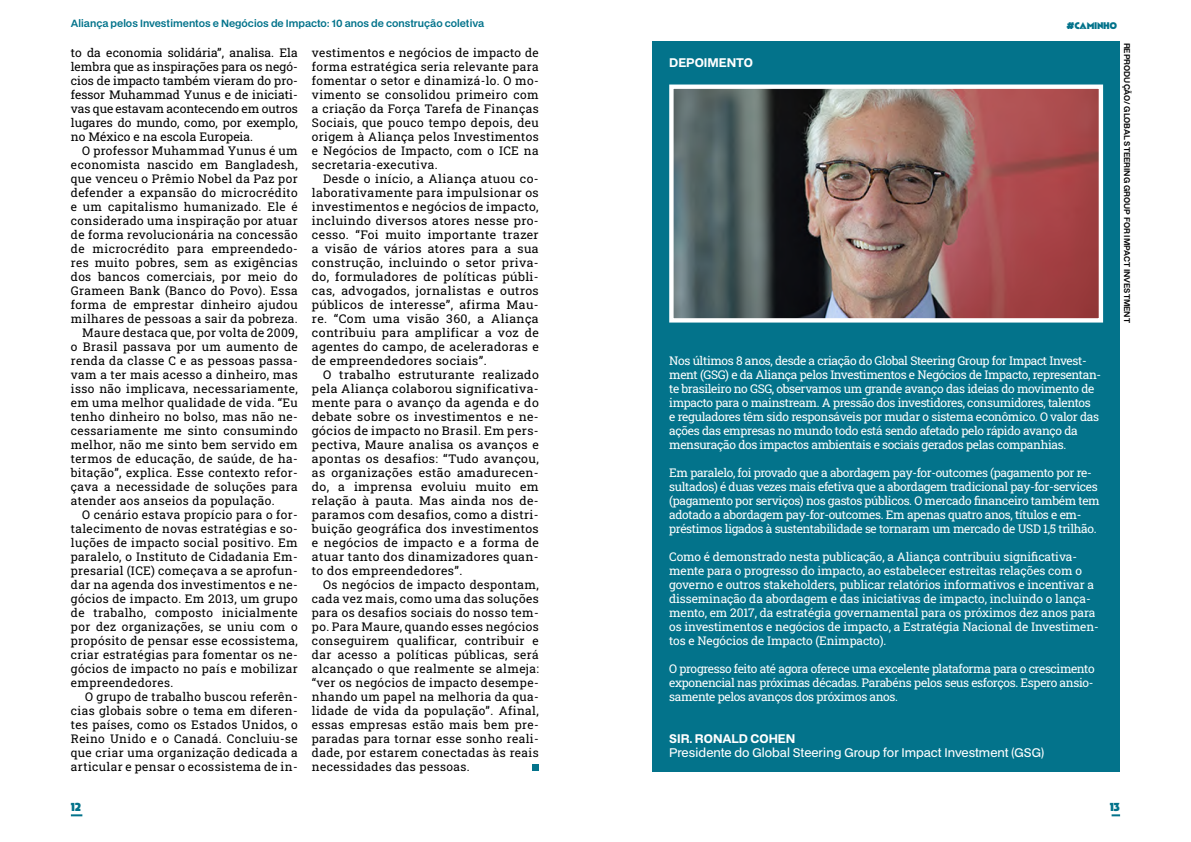
<style>
.page{position:relative;width:1191px;height:842px;background:#fff}
.page>*{position:absolute;margin:0;border:0;box-sizing:border-box;transform-origin:0 0}
.t1{font:12px/14px "Roboto Slab";letter-spacing:.03em;color:#000;text-align:justify}
.t2{font:12px/14px "Roboto Slab";letter-spacing:-.03em;color:#fff}
.t3{font:12px/14px "Roboto Slab";letter-spacing:-.01em;color:#fff}
.t4{font:12px "BDO Grotesk";color:#fff}
.t5{font:700 12px "BDO Grotesk";color:#fff}
.t6{font:12px "Apres Ski Personal Use Only";color:#03738b}
.t7{font:600 10px "BDO Grotesk";color:#03738b}
.t8{font:10px "Apres Ski Personal Use Only";letter-spacing:-.03em;color:#03738b}
.t9{font:600 8px "BDO Grotesk";letter-spacing:-.005em;color:#000}
</style>
<div class="page">
<div style="left:532px;top:764px;width:7px;height:7px;background:#03738b"></div>
<div style="left:652px;top:41px;width:468px;height:730px;background:#03738b"></div>
<img style="left:674px;top:90px;width:424px;height:228px">
<div style="left:669px;top:85px;width:434px;height:238px;border:4px solid #fff"></div>
<svg style="left:1111px;top:814px;width:9px;height:2px"></svg>
<svg style="left:71px;top:814px;width:11px;height:2px"></svg>
<p class="t7" style="left:71px;top:15px;width:415px">Aliança pelos Investimentos e Negócios de Impacto: 10 anos de construção coletiva</p>
<p class="t8" style="left:1066px;top:19px;width:52px">#CAMINHO</p>
<p class="t1" style="left:71px;top:45px;width:228px">to da economia solidária”, analisa. Ela lembra que as inspirações para os negó&shy;cios de impacto também vieram do pro&shy;fessor Muhammad Yunus e de iniciati&shy;vas que estavam acontecendo em outros lugares do mundo, como, por exemplo, no México e na escola Europeia.</p>
<p class="t1" style="left:82px;top:143px;width:217px">O professor Muhammad Yunus é um</p>
<p class="t1" style="left:71px;top:157px;width:228px">economista nascido em Bangladesh,</p>
<p class="t1" style="left:71px;top:171px;width:228px">que venceu o Prêmio Nobel da Paz por</p>
<p class="t1" style="left:71px;top:185px;width:228px">defender a expansão do microcrédito</p>
<p class="t1" style="left:71px;top:199px;width:228px">e um capitalismo humanizado. Ele é</p>
<p class="t1" style="left:71px;top:213px;width:228px">considerado uma inspiração por atuar</p>
<p class="t1" style="left:71px;top:227px;width:228px">de forma revolucionária na concessão</p>
<p class="t1" style="left:71px;top:241px;width:228px">de microcrédito para empreendedo-</p>
<p class="t1" style="left:71px;top:255px;width:228px">res muito pobres, sem as exigências</p>
<p class="t1" style="left:71px;top:269px;width:228px">dos bancos comerciais, por meio do</p>
<p class="t1" style="left:71px;top:283px;width:228px">Grameen Bank (Banco do Povo). Essa</p>
<p class="t1" style="left:71px;top:297px;width:228px">forma de emprestar dinheiro ajudou</p>
<p class="t1" style="left:71px;top:311px;width:228px">milhares de pessoas a sair da pobreza.</p>
<p class="t1" style="left:82px;top:325px;width:217px">Maure destaca que, por volta de 2009,</p>
<p class="t1" style="left:71px;top:339px;width:228px">o Brasil passava por um aumento de</p>
<p class="t1" style="left:71px;top:353px;width:228px">renda da classe C e as pessoas passa-</p>
<p class="t1" style="left:71px;top:367px;width:228px">vam a ter mais acesso a dinheiro, mas</p>
<p class="t1" style="left:71px;top:381px;width:228px">isso não implicava, necessariamente,</p>
<p class="t1" style="left:71px;top:395px;width:228px">em uma melhor qualidade de vida. “Eu</p>
<p class="t1" style="left:71px;top:409px;width:228px">tenho dinheiro no bolso, mas não ne-</p>
<p class="t1" style="left:71px;top:423px;width:228px">cessariamente me sinto consumindo</p>
<p class="t1" style="left:71px;top:437px;width:228px">melhor, não me sinto bem servido em</p>
<p class="t1" style="left:71px;top:451px;width:228px">termos de educação, de saúde, de ha-</p>
<p class="t1" style="left:71px;top:465px;width:228px">bitação”, explica. Esse contexto refor-</p>
<p class="t1" style="left:71px;top:479px;width:228px">çava a necessidade de soluções para</p>
<p class="t1" style="left:71px;top:493px;width:205px">atender aos anseios da população.</p>
<p class="t1" style="left:82px;top:507px;width:217px">O cenário estava propício para o for-</p>
<p class="t1" style="left:71px;top:521px;width:228px">talecimento de novas estratégias e so-</p>
<p class="t1" style="left:71px;top:535px;width:228px">luções de impacto social positivo. Em</p>
<p class="t1" style="left:71px;top:549px;width:228px">paralelo, o Instituto de Cidadania Em-</p>
<p class="t1" style="left:71px;top:563px;width:228px">presarial (ICE) começava a se aprofun-</p>
<p class="t1" style="left:71px;top:577px;width:228px">dar na agenda dos investimentos e ne-</p>
<p class="t1" style="left:71px;top:591px;width:228px">gócios de impacto. Em 2013, um grupo</p>
<p class="t1" style="left:71px;top:605px;width:228px">de trabalho, composto inicialmente</p>
<p class="t1" style="left:71px;top:619px;width:228px">por dez organizações, se uniu com o</p>
<p class="t1" style="left:71px;top:633px;width:228px">propósito de pensar esse ecossistema,</p>
<p class="t1" style="left:71px;top:647px;width:228px">criar estratégias para fomentar os ne-</p>
<p class="t1" style="left:71px;top:661px;width:228px">gócios de impacto no país e mobilizar</p>
<p class="t1" style="left:71px;top:675px;width:104px">empreendedores.</p>
<p class="t1" style="left:85px;top:689px;width:214px">O grupo de trabalho buscou referên-</p>
<p class="t1" style="left:71px;top:703px;width:228px">cias globais sobre o tema em diferen-</p>
<p class="t1" style="left:71px;top:717px;width:228px">tes países, como os Estados Unidos, o</p>
<p class="t1" style="left:71px;top:731px;width:228px">Reino Unido e o Canadá. Concluiu-se</p>
<p class="t1" style="left:71px;top:745px;width:228px">que criar uma organização dedicada a</p>
<p class="t1" style="left:71px;top:759px;width:228px">articular e pensar o ecossistema de in-</p>
<p class="t1" style="left:312px;top:45px;width:228px">vestimentos e negócios de impacto de forma estratégica seria relevante para fomentar o setor e dinamizá-lo. O mo&shy;vimento se consolidou primeiro com a criação da Força Tarefa de Finanças Sociais, que pouco tempo depois, deu origem à Aliança pelos Investimentos e Negócios de Impacto, com o ICE na secretaria-executiva.</p>
<p class="t1" style="left:312px;top:171px;width:228px;text-indent:11px">Desde o início, a Aliança atuou co&shy;laborativamente para impulsionar os investimentos e negócios de impacto, incluindo diversos atores nesse pro&shy;cesso. “Foi muito importante trazer a visão de vários atores para a sua construção, incluindo o setor priva&shy;do, formuladores de políticas públi&shy;cas, advogados, jornalistas e outros públicos de interesse”, afirma Mau&shy;re. “Com uma visão 360, a Aliança contribuiu para amplificar a voz de agentes do campo, de aceleradoras e de empreendedores sociais”.</p>
<p class="t1" style="left:312px;top:367px;width:228px;text-indent:11px">O trabalho estruturante realizado pela Aliança colaborou significativa&shy;mente para o avanço da agenda e do debate sobre os investimentos e ne&shy;gócios de impacto no Brasil. Em pers&shy;pectiva, Maure analisa os avanços e apontas os desafios: “Tudo avançou, as organizações estão amadurecen&shy;do, a imprensa evoluiu muito em relação à pauta. Mas ainda nos de&shy;paramos com desafios, como a distri&shy;buição geográfica dos investimentos e negócios de impacto e a forma de atuar tanto dos dinamizadores quan&shy;to dos empreendedores”.</p>
<p class="t1" style="left:312px;top:577px;width:228px;text-indent:11px">Os negócios de impacto despontam, cada vez mais, como uma das soluções para os desafios sociais do nosso tem&shy;po. Para Maure, quando esses negócios conseguirem qualificar, contribuir e dar acesso a políticas públicas, será alcançado o que realmente se almeja: “ver os negócios de impacto desempe&shy;nhando um papel na melhoria da qua&shy;lidade de vida da população”. Afinal, essas empresas estão mais bem pre&shy;paradas para tornar esse sonho reali&shy;dade, por estarem conectadas às reais necessidades das pessoas.</p>
<p class="t5" style="left:669px;top:53px;width:85px">DEPOIMENTO</p>
<p class="t2" style="left:669px;top:353px;width:433px">Nos últimos 8 anos, desde a criação do Global Steering Group for Impact Invest&shy;ment (GSG) e da Aliança pelos Investimentos e Negócios de Impacto, representan&shy;te brasileiro no GSG, observamos um grande avanço das ideias do movimento de impacto para o mainstream. A pressão dos investidores, consumidores, talentos<br>e reguladores têm sido responsáveis por mudar o sistema econômico. O valor das ações das empresas no mundo todo está sendo afetado pelo rápido avanço da mensuração dos impactos ambientais e sociais gerados pelas companhias.</p>
<p class="t2" style="left:669px;top:465px;width:432px">Em paralelo, foi provado que a abordagem pay-for-outcomes (pagamento por re&shy;sultados) é duas vezes mais efetiva que a abordagem tradicional pay-for-services (pagamento por serviços) nos gastos públicos. O mercado financeiro também tem adotado a abordagem pay-for-outcomes. Em apenas quatro anos, títulos e em&shy;préstimos ligados à sustentabilidade se tornaram um mercado de USD 1,5 trilhão.</p>
<p class="t3" style="left:669px;top:549px;width:431px">Como é demonstrado nesta publicação, a Aliança contribuiu significativa&shy;mente para o progresso do impacto, ao estabelecer estreitas relações com o governo e outros stakeholders, publicar relatórios informativos e incentivar a disseminação da abordagem e das iniciativas de impacto, incluindo o lança&shy;mento, em 2017, da estratégia governamental para os próximos dez anos para os investimentos e negócios de impacto, a Estratégia Nacional de Investimen&shy;tos e Negócios de Impacto (Enimpacto).</p>
<p class="t2" style="left:669px;top:661px;width:427px;text-align:justify">O progresso feito até agora oferece uma excelente plataforma para o crescimento exponencial nas próximas décadas. Parabéns pelos seus esforços. Espero ansio&shy;samente pelos avanços dos próximos anos.</p>
<p class="t5" style="left:669px;top:729px;width:128px">SIR. RONALD COHEN</p>
<p class="t4" style="left:669px;top:744px;width:377px">Presidente do Global Steering Group for Impact Investment (GSG)</p>
<p class="t9" style="left:1133px;top:43px;width:282px;rotate:90deg">REPRODUÇÃO/ GLOBAL STEERING GROUP FOR IMPACT INVESTMENT</p>
<p class="t6" style="left:71px;top:799px;width:12px">12</p>
<p class="t6" style="left:1109px;top:799px;width:12px">13</p>
</div>
